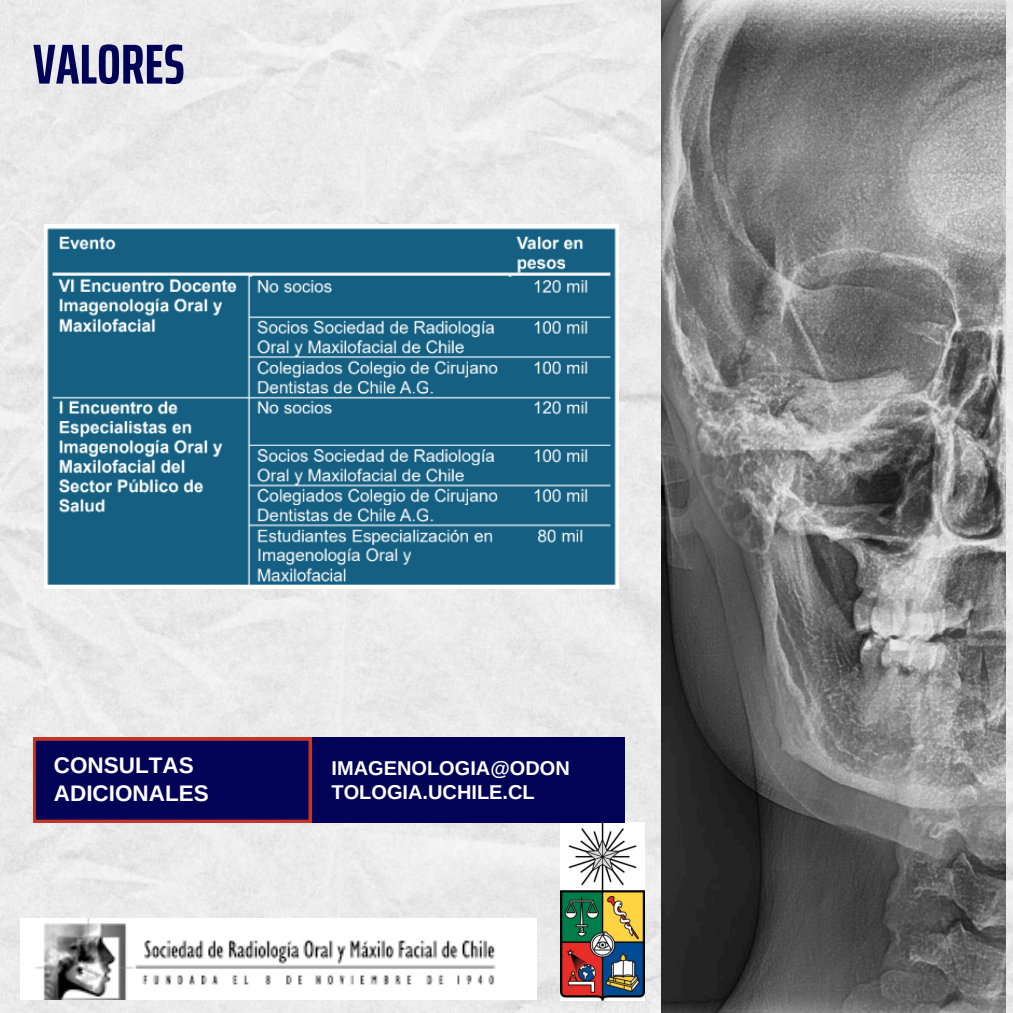
<style>
.page{position:relative;width:1013px;height:1013px;background:#fff}
.page>*{position:absolute;margin:0;border:0;box-sizing:border-box;transform-origin:0 0}
.t1{font:700 extra-condensed 56.38px "Saira";color:#020356}
.t2{font:700 22.5px/27.2px "Arimo";color:#fff}
.t3{font:700 20px/24.4px "Arimo";color:#fff}
</style>
<div class="page">
<img style="left:0;top:0;width:1012px;height:1012px">
<img style="left:661px;top:0;width:344px;height:1012px">
<img style="left:560px;top:822px;width:84px;height:178px">
<img style="left:20px;top:918px;width:516px;height:81px">
<div style="left:33px;top:737px;width:591px;height:85px;background:#020356"></div>
<img style="left:45px;top:224px;width:573px;height:365px">
<p class="t1" style="left:33px;top:20px;width:153px">VALORES</p>
<p class="t2" style="left:54px;top:752px;width:156px">CONSULTAS<br>ADICIONALES</p>
<h2 class="t3" style="left:331px;top:755px;width:240px">IMAGENOLOGIA@ODON<br>TOLOGIA.UCHILE.CL</h2>
</div>
